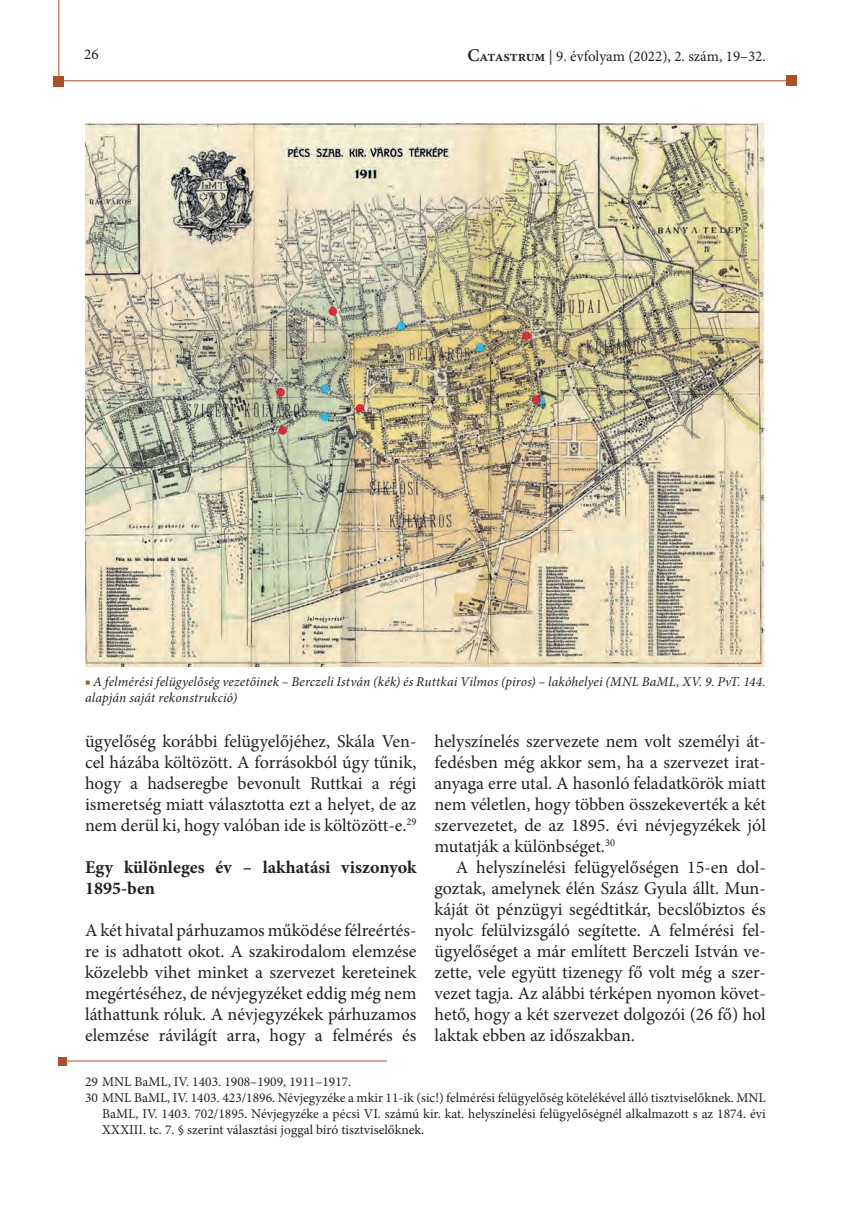
<style>
.page{position:relative;width:851px;height:1212px;background:#fff}
.page>*{position:absolute;margin:0;border:0;box-sizing:border-box;transform-origin:0 0}
.t1{font:18px/21px "Minion Pro";color:#231f20;text-align:justify}
.t2{font:700 18px/21px "Minion Pro";color:#231f20}
.t3{font:15px "Minion Pro";color:#231f20}
.t4{font:13.5px "Minion Pro";color:#231f20}
.t5{font:italic 13.5px/16.5px "Minion Pro";letter-spacing:.01em;color:#231f20}
.s1{font-weight:600;font-size:18px}
.s2{font-weight:600}
.s3{color:#ae4f25}
</style>
<div class="page">
<hr style="left:57px;top:81px;width:734px;height:1px;background:#ae4f25">
<hr style="left:59px;top:0;width:1px;height:81px;background:#ae4f25">
<div style="left:786px;top:76px;width:10px;height:10px;background:#ae4f25"></div>
<div style="left:54px;top:76px;width:10px;height:10px;background:#ae4f25"></div>
<hr style="left:58px;top:1060px;width:329px;height:1px;background:#ae4f25">
<div style="left:58px;top:1057px;width:9px;height:8px;background:#ae4f25"></div>
<img style="left:85px;top:123px;width:679px;height:544px">
<p class="t3" style="left:84px;top:45px;width:16px">26</p>
<p class="t3" style="left:467px;top:46px;width:300px"><span class="s1">C</span><span class="s2">atastrum</span> | 9. évfolyam (2022), 2. szám, 19–32.</p>
<p class="t5" style="left:85px;top:673px;width:682px"><span class="s3">■</span> A felmérési felügyelőség vezetőinek – Berczeli István (kék) és Ruttkai Vilmos (piros) – lakóhelyei (MNL BaML, XV. 9. PvT. 144. alapján saját rekonstrukció)</p>
<p class="t1" style="left:85px;top:731px;width:333px">ügyelőség korábbi felügyelőjéhez, Skála Ven&shy;cel házába költözött. A forrásokból úgy tűnik, hogy a hadseregbe bevonult Ruttkai a régi ismeretség miatt választotta ezt a helyet, de az nem derül ki, hogy valóban ide is költözött-e.<sup>29</sup></p>
<p class="t2" style="left:85px;top:857px;width:333px">Egy különleges év – lakhatási viszonyok<br>1895-ben</p>
<p class="t1" style="left:85px;top:920px;width:333px;text-align:left">A két hivatal párhuzamos működése félreértés&shy;re is adhatott okot. A szakirodalom elemzése közelebb vihet minket a szervezet kereteinek megértéséhez, de névjegyzéket eddig még nem láthattunk róluk. A névjegyzékek párhuzamos elemzése rávilágít arra, hogy a felmérés és</p>
<p class="t1" style="left:434px;top:731px;width:333px">helyszínelés szervezete nem volt személyi át&shy;fedésben még akkor sem, ha a szervezet irat&shy;anyaga erre utal. A hasonló feladatkörök miatt nem véletlen, hogy többen összekeverték a két szervezetet, de az 1895. évi névjegyzékek jól mutatják a különbséget.<sup>30</sup></p>
<p class="t1" style="left:434px;top:857px;width:333px;text-indent:21px">A helyszínelési felügyelőségen 15-en dol&shy;goztak, amelynek élén Szász Gyula állt. Mun&shy;káját öt pénzügyi segédtitkár, becslőbiztos és nyolc felülvizsgáló segítette. A felmérési fel&shy;ügyelőséget a már említett Berczeli István ve&shy;zette, vele együtt tizenegy fő volt még a szer&shy;vezet tagja. Az alábbi térképen nyomon követ&shy;hető, hogy a két szervezet dolgozói (26 fő) hol laktak ebben az időszakban.</p>
<p class="t4" style="left:85px;top:1072px;width:268px">29 MNL BaML, IV. 1403. 1908–1909, 1911–1917.</p>
<p class="t4" style="left:85px;top:1088px;width:682px">30 MNL BaML, IV. 1403. 423/1896. Névjegyzéke a mkir 11-ik (sic!) felmérési felügyelőség kötelékével álló tisztviselőknek. MNL</p>
<p class="t4" style="left:102px;top:1105px;width:665px">BaML, IV. 1403. 702/1895. Névjegyzéke a pécsi VI. számú kir. kat. helyszínelési felügyelőségnél alkalmazott s az 1874. évi</p>
<p class="t4" style="left:102px;top:1121px;width:323px">XXXIII. tc. 7. § szerint választási joggal bíró tisztviselőknek.</p>
</div>
